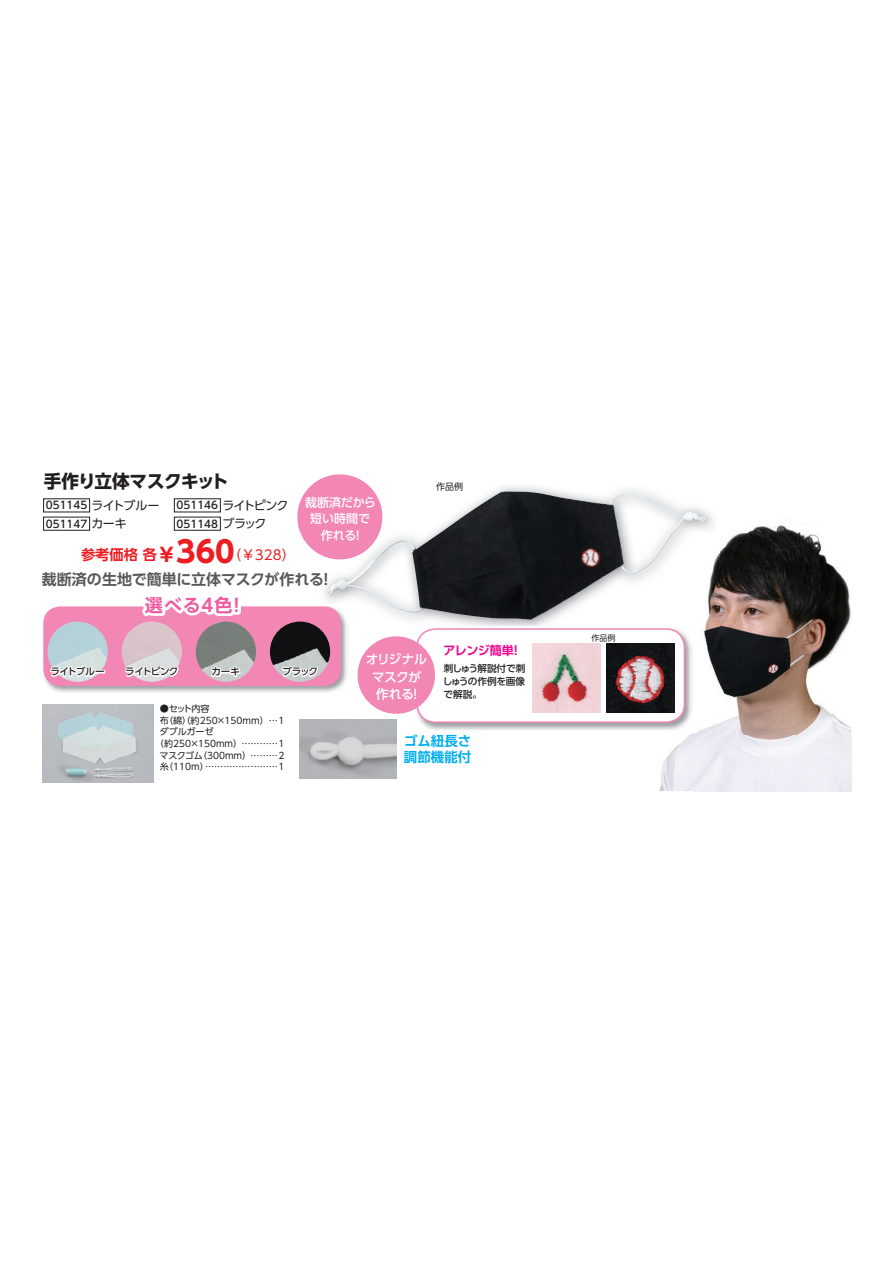
<style>
.page{position:relative;width:893px;height:1263px;background:#fff}
.page>*{position:absolute;margin:0;border:0;box-sizing:border-box;transform-origin:0 0}
.t1{font:700 18px "UD Shin Go Pr 6";letter-spacing:-.03em;color:#231f20}
.t2{font:700 18px "UD Shin Go Pr 6 De";letter-spacing:.05em;color:#ef59a1}
.t3{font:700 15px "UD Shin Go Pr 6 De";letter-spacing:-.005em;color:#57585a}
.t4{font:13.5px "UD Shin Go Pr 6";color:#ee1d23}
.t5{font:700 13.5px/16.5px "UD Shin Go Pr 6 De";color:#00aeef}
.t6{font:500 12.9px/17.7px "UD Shin Go Pr 6";letter-spacing:-.04em;color:#fff;text-align:center}
.t7{font:500 12px/16.5px "UD Shin Go Pr 6";letter-spacing:-.005em;color:#fff;text-align:center}
.t8{font:700 12px "UD Shin Go Pr 6 De";letter-spacing:-.05em;color:#ed028c}
.t9{font:500 10.5px/18.3px "UD Shin Go Pr 6";color:#231f20}
.t10{font:500 9.6px/12.9px "UD Shin Go Pr 6";letter-spacing:-.035em;color:#231f20;text-align:justify}
.t11{font:9.15px "UD Shin Go Pr 6";color:#231f20}
.t12{font:9px "UD Shin Go Pr 6";color:#231f20}
.t13{font:8.1px "UD Shin Go Pr 6";color:#231f20}
.s1{font-weight:400;font-size:12px}
.s2{font-family:"UD Shin Go Pr 6 De";font-weight:700;font-size:14.25px}
.s3{font-weight:700;font-size:18.9px}
.s4{font-weight:700;font-size:29.55px}
</style>
<div class="page">
<img style="left:693px;top:525px;width:158px;height:266px">
<img style="left:659px;top:649px;width:34px;height:142px">
<img style="left:693px;top:515px;width:26px;height:117px">
<img style="left:327px;top:491px;width:381px;height:129px">
<img style="left:43px;top:605px;width:306px;height:87px">
<div style="left:43px;top:606px;width:298px;height:80px;background:#f287b6;border-radius:17px"></div>
<img style="left:43px;top:705px;width:110px;height:77px">
<svg style="left:130px;top:605px;width:103px;height:12px"></svg>
<div style="left:232px;top:606px;width:9px;height:9px;border:6px solid #fff"></div>
<img style="left:196px;top:621px;width:60px;height:61px;border-radius:30px">
<svg style="left:208px;top:665px;width:34px;height:14px"></svg>
<img style="left:270px;top:621px;width:60px;height:61px;border-radius:30px">
<svg style="left:280px;top:664px;width:39px;height:15px"></svg>
<img style="left:48px;top:621px;width:60px;height:61px;border-radius:30px">
<svg style="left:50px;top:664px;width:48px;height:15px"></svg>
<div style="left:95px;top:670px;width:10px;height:4px;border:2px solid #fff"></div>
<img style="left:416px;top:627px;width:276px;height:104px">
<div style="left:417px;top:629px;width:267px;height:93px;background:#fff;border-radius:18px"></div>
<div style="left:416px;top:628px;width:269px;height:95px;border:2px solid #f287b6;border-radius:18px"></div>
<div style="left:358px;top:636px;width:77px;height:78px;background:#f287b6;border-radius:50%"></div>
<img style="left:532px;top:644px;width:68px;height:68px">
<img style="left:606px;top:644px;width:68px;height:68px">
<img style="left:122px;top:621px;width:60px;height:61px;border-radius:30px">
<svg style="left:124px;top:664px;width:55px;height:15px"></svg>
<div style="left:297px;top:474px;width:85px;height:85px;background:#f287b6;border-radius:50%"></div>
<img style="left:300px;top:720px;width:97px;height:58px">
<h1 class="t1" style="left:44px;top:466px;width:186px">手作り立体マスクキット</h1>
<p class="t9" style="left:46px;top:496px;width:115px">051145 <span class="s1">ライトブルー<br></span>051147 <span class="s1">カーキ</span></p>
<p class="t9" style="left:177px;top:496px;width:113px">051146 <span class="s1">ライトピンク</span></p>
<p class="t9" style="left:177px;top:514px;width:91px">051148 <span class="s1">ブラック</span></p>
<h3 class="t4" style="left:81px;top:544px;width:216px"><span class="s2">参考価格 各</span><span class="s3">￥</span><span class="s4">360</span>（￥328）</h3>
<h3 class="t7" style="left:305px;top:493px;width:72px">裁断済だから短い時間で作れる！</h3>
<h2 class="t3" style="left:42px;top:567px;width:293px">裁断済の生地で簡単に立体マスクが作れる！</h2>
<h1 class="t2" style="left:145px;top:590px;width:96px">選べる4色!</h1>
<p class="t12" style="left:436px;top:480px;width:28px">作品例</p>
<p class="t10" style="left:50px;top:665px;width:56px">ライトブルー</p>
<p class="t10" style="left:212px;top:665px;width:30px">カーキ</p>
<p class="t10" style="left:282px;top:665px;width:37px">ブラック</p>
<p class="t10" style="left:125px;top:665px;width:55px">ライトピンク</p>
<p class="t11" style="left:160px;top:701px;width:51px">●セット内容</p>
<p class="t11" style="left:160px;top:713px;width:126px">布（綿（）約250×150mm）…1</p>
<p class="t11" style="left:160px;top:724px;width:55px">ダブルガーゼ</p>
<p class="t11" style="left:155px;top:736px;width:131px">（約250×150mm）…………1</p>
<p class="t11" style="left:160px;top:748px;width:126px">マスクゴム（300mm）………2</p>
<p class="t11" style="left:160px;top:759px;width:126px">糸（110m）……………………1</p>
<h3 class="t8" style="left:444px;top:641px;width:80px">アレンジ簡単！</h3>
<h3 class="t6" style="left:366px;top:650px;width:63px">オリジナルマスクが作れる！</h3>
<p class="t10" style="left:443px;top:662px;width:84px">刺しゅう解説付で刺しゅうの作例を画像で解説。</p>
<h3 class="t5" style="left:404px;top:732px;width:69px">ゴム紐長さ調節機能付</h3>
<p class="t13" style="left:591px;top:631px;width:26px">作品例</p>
</div>
